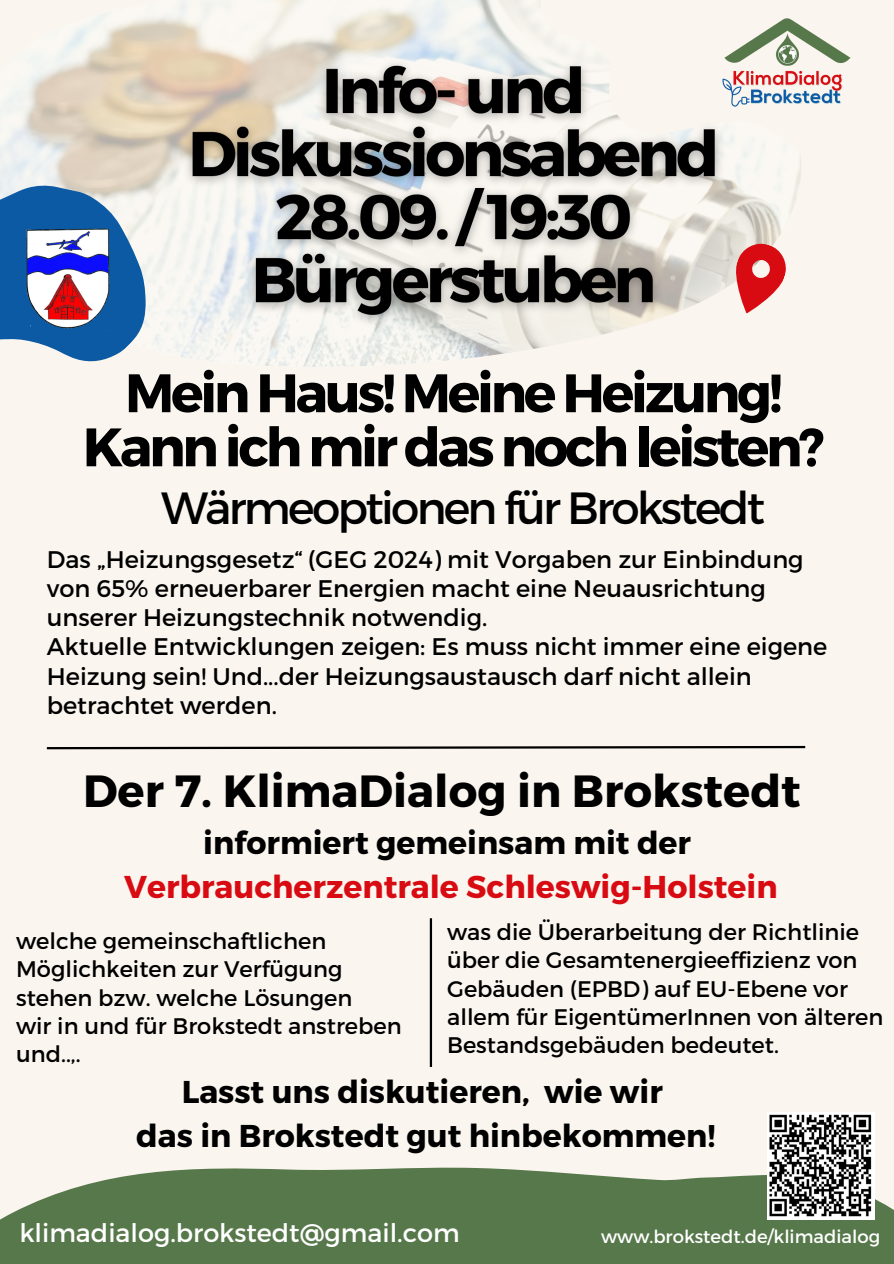
<style>
.page{position:relative;width:894px;height:1264px;background:#fff}
.page>*{position:absolute;margin:0;border:0;box-sizing:border-box;transform-origin:0 0}
.t1{font:700 54px "Montserrat";letter-spacing:-.06em;color:#000001}
.t2{font:700 45px "Montserrat";color:#000}
.t3{font:45px "Montserrat";letter-spacing:-.06em;color:#000001}
.t4{font:700 31.5px "Montserrat";color:#000}
.t5{font:700 31.5px "Montserrat";color:#d80b13}
.t6{font:25.5px "Montserrat";color:#fff}
.t7{font:24px/29.2px "Montserrat";color:#000}
.t8{font:22.5px/28.2px "Montserrat";color:#000}
.t9{font:18px "Montserrat";color:#fff}
</style>
<div class="page">
<div style="left:0;top:0;width:893px;height:1263px;background:#faf6ef"></div>
<img style="left:72px;top:0;width:474px;height:367px">
<hr style="left:429px;top:918px;width:3px;height:148px;background:#000">
<svg style="left:465px;top:0;width:336px;height:237px"></svg>
<svg style="left:0;top:1166px;width:893px;height:97px;background:#67845a"></svg>
<img style="left:661px;top:0;width:190px;height:163px">
<svg style="left:0;top:37px;width:187px;height:330px"></svg>
<img style="left:14px;top:225px;width:107px;height:107px">
<img style="left:173px;top:36px;width:557px;height:299px">
<svg style="left:722px;top:237px;width:64px;height:84px"></svg>
<svg style="left:46px;top:745px;width:760px;height:5px"></svg>
<img style="left:767px;top:1112px;width:107px;height:107px">
<p class="t1" style="left:125px;top:358px;width:658px">Mein Haus! Meine Heizung!</p>
<p class="t1" style="left:83px;top:412px;width:743px">Kann ich mir das noch leisten?</p>
<p class="t3" style="left:161px;top:478px;width:605px">Wärmeoptionen für Brokstedt</p>
<p class="t7" style="left:47px;top:543px;width:758px">Das „Heizungsgesetz“ (GEG 2024) mit Vorgaben zur Einbindung von 65% erneuerbarer Energien macht eine Neuausrichtung unserer Heizungstechnik notwendig.</p>
<p class="t7" style="left:47px;top:631px;width:781px">Aktuelle Entwicklungen zeigen: Es muss nicht immer eine eigene<br>Heizung sein! Und...der Heizungsaustausch darf nicht allein betrachtet werden.</p>
<p class="t2" style="left:83px;top:761px;width:719px">Der 7. KlimaDialog in Brokstedt</p>
<p class="t4" style="left:203px;top:822px;width:489px">informiert gemeinsam mit der</p>
<p class="t5" style="left:124px;top:866px;width:655px">Verbraucherzentrale Schleswig-Holstein</p>
<p class="t8" style="left:16px;top:926px;width:328px">welche gemeinschaftlichen<br>Möglichkeiten zur Verfügung</p>
<p class="t8" style="left:16px;top:982px;width:337px">stehen bzw. welche Lösungen</p>
<p class="t8" style="left:16px;top:1010px;width:387px">wir in und für Brokstedt anstreben und..,.</p>
<p class="t8" style="left:447px;top:917px;width:437px">was die Überarbeitung der Richtlinie über die Gesamtenergieeffizienz von Gebäuden (EPBD) auf EU-Ebene vor allem für EigentümerInnen von älteren Bestandsgebäuden bedeutet.</p>
<p class="t4" style="left:182px;top:1070px;width:482px">Lasst uns diskutieren, wie wir</p>
<p class="t4" style="left:136px;top:1114px;width:580px">das in Brokstedt gut hinbekommen!</p>
<p class="t6" style="left:19px;top:1216px;width:442px">klimadialog.brokstedt@gmail.com</p>
<p class="t9" style="left:601px;top:1224px;width:280px">www.brokstedt.de/klimadialog</p>
</div>
